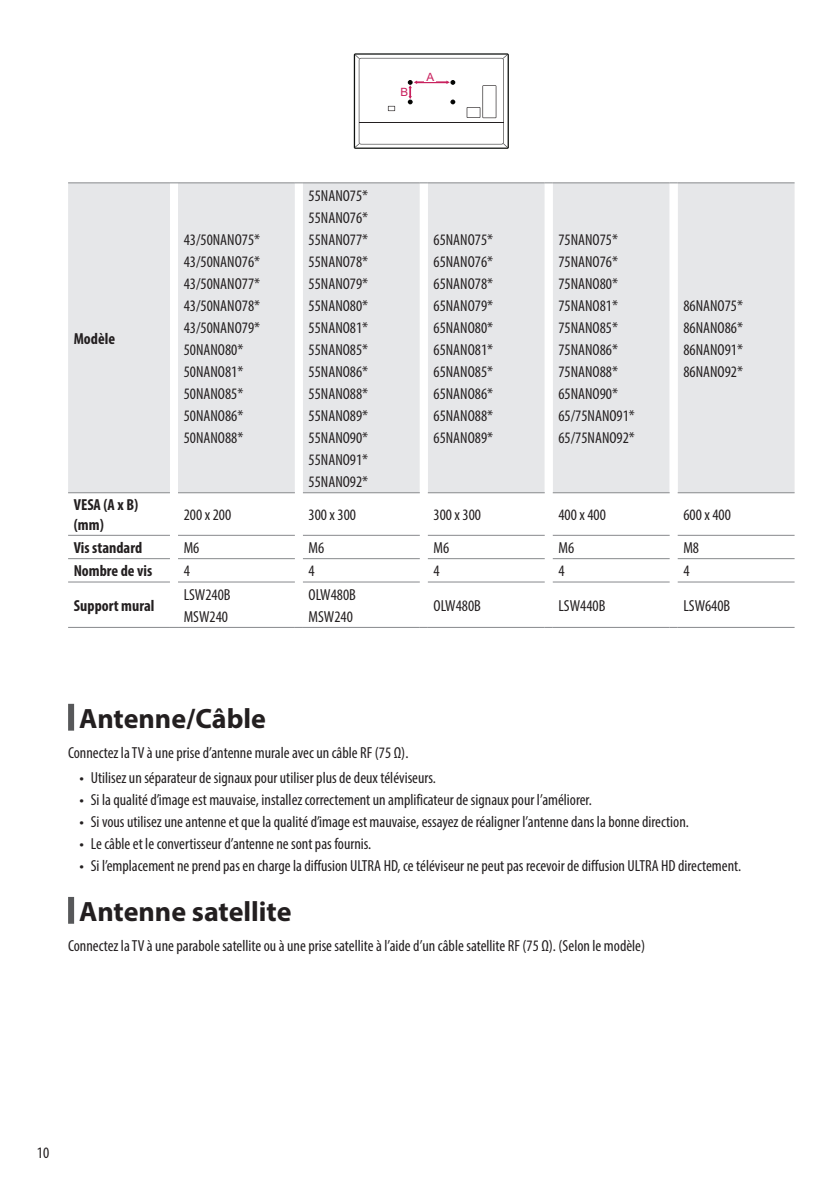
<style>
.page{position:relative;width:840px;height:1191px;background:#fff}
.page>*{position:absolute;margin:0;border:0;box-sizing:border-box;transform-origin:0 0}
.Title2{font:700 28px "Myriad Pro";color:#231f20}
.Body{font:condensed 16px "Myriad Pro";color:#231f20}
.Body_Bold{font:700 condensed 16px/19.2px "Myriad Pro";color:#231f20}
.t1{font:11.4px "Arial";color:#c8205d}
.s1{font-family:"LG Smart";font-stretch:normal}
</style>
<div class="page">
<svg style="left:353px;top:53px;width:155px;height:96px"></svg>
<div style="left:68px;top:183px;width:726px;height:309px;background:#e6e7e9"></div>
<svg style="left:170px;top:183px;width:507px;height:310px;fill:#e6e7e9"></svg>
<svg style="left:170px;top:493px;width:507px;height:134px"></svg>
<hr style="left:68px;top:182px;width:102px;height:1px;background:#87898c">
<hr style="left:178px;top:182px;width:117px;height:1px;background:#87898c">
<hr style="left:427px;top:182px;width:117px;height:1px;background:#87898c">
<hr style="left:677px;top:182px;width:117px;height:1px;background:#87898c">
<hr style="left:68px;top:492px;width:102px;height:1px;background:#87898c">
<hr style="left:178px;top:492px;width:117px;height:1px;background:#87898c">
<hr style="left:427px;top:492px;width:117px;height:1px;background:#87898c">
<hr style="left:677px;top:492px;width:117px;height:1px;background:#87898c">
<hr style="left:68px;top:535px;width:102px;height:1px;background:#87898c">
<hr style="left:178px;top:535px;width:117px;height:1px;background:#87898c">
<hr style="left:427px;top:535px;width:117px;height:1px;background:#87898c">
<hr style="left:677px;top:535px;width:117px;height:1px;background:#87898c">
<hr style="left:68px;top:558px;width:102px;height:1px;background:#87898c">
<hr style="left:178px;top:558px;width:117px;height:1px;background:#87898c">
<hr style="left:427px;top:558px;width:117px;height:1px;background:#87898c">
<hr style="left:677px;top:558px;width:117px;height:1px;background:#87898c">
<hr style="left:68px;top:581px;width:102px;height:1px;background:#87898c">
<hr style="left:178px;top:581px;width:117px;height:1px;background:#87898c">
<hr style="left:427px;top:581px;width:117px;height:1px;background:#87898c">
<hr style="left:677px;top:581px;width:117px;height:1px;background:#87898c">
<hr style="left:68px;top:627px;width:102px;height:1px;background:#87898c">
<hr style="left:178px;top:627px;width:117px;height:1px;background:#87898c">
<hr style="left:427px;top:627px;width:117px;height:1px;background:#87898c">
<hr style="left:677px;top:627px;width:117px;height:1px;background:#87898c">
<hr style="left:303px;top:182px;width:116px;height:1px;background:#87898c">
<hr style="left:303px;top:492px;width:116px;height:1px;background:#87898c">
<hr style="left:303px;top:535px;width:116px;height:1px;background:#87898c">
<hr style="left:303px;top:558px;width:116px;height:1px;background:#87898c">
<hr style="left:303px;top:581px;width:116px;height:1px;background:#87898c">
<hr style="left:303px;top:627px;width:116px;height:1px;background:#87898c">
<hr style="left:552px;top:182px;width:117px;height:1px;background:#87898c">
<hr style="left:552px;top:492px;width:117px;height:1px;background:#87898c">
<hr style="left:552px;top:535px;width:117px;height:1px;background:#87898c">
<hr style="left:552px;top:558px;width:117px;height:1px;background:#87898c">
<hr style="left:552px;top:581px;width:117px;height:1px;background:#87898c">
<hr style="left:552px;top:627px;width:117px;height:1px;background:#87898c">
<div style="left:68px;top:704px;width:6px;height:26px;background:#57585a"></div>
<div style="left:68px;top:897px;width:6px;height:26px;background:#57585a"></div>
<p class="Body_Bold" style="left:74px;top:328px;width:43px">Modèle</p>
<p class="Body" style="left:183px;top:230px;width:78px">43/50NANO75*</p>
<p class="Body" style="left:183px;top:252px;width:78px">43/50NANO76*</p>
<p class="Body" style="left:183px;top:274px;width:78px">43/50NANO77*</p>
<p class="Body" style="left:183px;top:296px;width:78px">43/50NANO78*</p>
<p class="Body" style="left:183px;top:318px;width:78px">43/50NANO79*</p>
<p class="Body" style="left:183px;top:340px;width:61px">50NANO80*</p>
<p class="Body" style="left:183px;top:362px;width:61px">50NANO81*</p>
<p class="Body" style="left:183px;top:384px;width:61px">50NANO85*</p>
<p class="Body" style="left:183px;top:406px;width:61px">50NANO86*</p>
<p class="Body" style="left:183px;top:428px;width:61px">50NANO88*</p>
<p class="t1" style="left:400px;top:85px;width:9px">B</p>
<p class="t1" style="left:426px;top:69px;width:9px">A</p>
<p class="Body" style="left:308px;top:186px;width:61px">55NANO75*</p>
<p class="Body" style="left:308px;top:208px;width:61px">55NANO76*</p>
<p class="Body" style="left:308px;top:230px;width:61px">55NANO77*</p>
<p class="Body" style="left:308px;top:252px;width:61px">55NANO78*</p>
<p class="Body" style="left:308px;top:274px;width:61px">55NANO79*</p>
<p class="Body" style="left:308px;top:296px;width:61px">55NANO80*</p>
<p class="Body" style="left:308px;top:318px;width:61px">55NANO81*</p>
<p class="Body" style="left:308px;top:340px;width:61px">55NANO85*</p>
<p class="Body" style="left:308px;top:362px;width:61px">55NANO86*</p>
<p class="Body" style="left:308px;top:384px;width:61px">55NANO88*</p>
<p class="Body" style="left:308px;top:406px;width:61px">55NANO89*</p>
<p class="Body" style="left:308px;top:428px;width:61px">55NANO90*</p>
<p class="Body" style="left:308px;top:450px;width:61px">55NANO91*</p>
<p class="Body" style="left:308px;top:472px;width:61px">55NANO92*</p>
<p class="Body" style="left:433px;top:230px;width:61px">65NANO75*</p>
<p class="Body" style="left:433px;top:252px;width:61px">65NANO76*</p>
<p class="Body" style="left:433px;top:274px;width:61px">65NANO78*</p>
<p class="Body" style="left:433px;top:296px;width:61px">65NANO79*</p>
<p class="Body" style="left:433px;top:318px;width:61px">65NANO80*</p>
<p class="Body" style="left:433px;top:340px;width:61px">65NANO81*</p>
<p class="Body" style="left:433px;top:362px;width:61px">65NANO85*</p>
<p class="Body" style="left:433px;top:384px;width:61px">65NANO86*</p>
<p class="Body" style="left:433px;top:406px;width:61px">65NANO88*</p>
<p class="Body" style="left:433px;top:428px;width:61px">65NANO89*</p>
<p class="Body" style="left:558px;top:230px;width:61px">75NANO75*</p>
<p class="Body" style="left:558px;top:252px;width:61px">75NANO76*</p>
<p class="Body" style="left:558px;top:274px;width:61px">75NANO80*</p>
<p class="Body" style="left:558px;top:296px;width:61px">75NANO81*</p>
<p class="Body" style="left:558px;top:318px;width:61px">75NANO85*</p>
<p class="Body" style="left:558px;top:340px;width:61px">75NANO86*</p>
<p class="Body" style="left:558px;top:362px;width:61px">75NANO88*</p>
<p class="Body" style="left:558px;top:384px;width:61px">65NANO90*</p>
<p class="Body" style="left:558px;top:406px;width:78px">65/75NANO91*</p>
<p class="Body" style="left:558px;top:428px;width:78px">65/75NANO92*</p>
<p class="Body" style="left:683px;top:296px;width:61px">86NANO75*</p>
<p class="Body" style="left:683px;top:318px;width:61px">86NANO86*</p>
<p class="Body" style="left:683px;top:340px;width:61px">86NANO91*</p>
<p class="Body" style="left:683px;top:362px;width:61px">86NANO92*</p>
<p class="Body_Bold" style="left:74px;top:495px;width:66px">VESA (A x B) (mm)</p>
<p class="Body" style="left:183px;top:505px;width:49px">200 x 200</p>
<p class="Body" style="left:308px;top:505px;width:49px">300 x 300</p>
<p class="Body" style="left:433px;top:505px;width:49px">300 x 300</p>
<p class="Body" style="left:558px;top:505px;width:49px">400 x 400</p>
<p class="Body" style="left:683px;top:505px;width:49px">600 x 400</p>
<p class="Body_Bold" style="left:74px;top:538px;width:70px">Vis standard</p>
<p class="Body" style="left:183px;top:538px;width:17px">M6</p>
<p class="Body" style="left:308px;top:538px;width:17px">M6</p>
<p class="Body" style="left:433px;top:538px;width:17px">M6</p>
<p class="Body" style="left:558px;top:538px;width:17px">M6</p>
<p class="Body" style="left:683px;top:538px;width:17px">M8</p>
<p class="Body_Bold" style="left:74px;top:561px;width:80px">Nombre de vis</p>
<p class="Body" style="left:183px;top:561px;width:8px">4</p>
<p class="Body" style="left:308px;top:561px;width:8px">4</p>
<p class="Body" style="left:433px;top:561px;width:8px">4</p>
<p class="Body" style="left:558px;top:561px;width:8px">4</p>
<p class="Body" style="left:683px;top:561px;width:8px">4</p>
<p class="Body_Bold" style="left:74px;top:595px;width:82px">Support mural</p>
<p class="Body" style="left:308px;top:585px;width:49px">OLW480B</p>
<p class="Body" style="left:308px;top:607px;width:46px">MSW240</p>
<p class="Body" style="left:183px;top:585px;width:48px">LSW240B</p>
<p class="Body" style="left:183px;top:607px;width:46px">MSW240</p>
<p class="Body" style="left:433px;top:596px;width:49px">OLW480B</p>
<p class="Body" style="left:558px;top:596px;width:48px">LSW440B</p>
<p class="Body" style="left:683px;top:596px;width:48px">LSW640B</p>
<p class="Title2" style="left:79px;top:700px;width:188px">Antenne/Câble</p>
<p class="Body" style="left:68px;top:743px;width:341px">Connectez la TV à une prise d’antenne murale avec un câble RF (75 Ω).</p>
<p class="Body" style="left:79px;top:768px;width:358px"><span class="s1">•</span> Utilisez un séparateur de signaux pour utiliser plus de deux téléviseurs.</p>
<p class="Body" style="left:79px;top:790px;width:513px"><span class="s1">•</span> Si la qualité d’image est mauvaise, installez correctement un amplificateur de signaux pour l’améliorer.</p>
<p class="Body" style="left:79px;top:812px;width:610px"><span class="s1">•</span> Si vous utilisez une antenne et que la qualité d’image est mauvaise, essayez de réaligner l’antenne dans la bonne direction.</p>
<p class="Body" style="left:79px;top:834px;width:293px"><span class="s1">•</span> Le câble et le convertisseur d’antenne ne sont pas fournis.</p>
<p class="Body" style="left:79px;top:856px;width:662px"><span class="s1">•</span> Si l’emplacement ne prend pas en charge la diffusion ULTRA HD, ce téléviseur ne peut pas recevoir de diffusion ULTRA HD directement.</p>
<p class="Title2" style="left:79px;top:893px;width:214px">Antenne satellite</p>
<p class="Body" style="left:68px;top:936px;width:578px">Connectez la TV à une parabole satellite ou à une prise satellite à l’aide d’un câble satellite RF (75 Ω). (Selon le modèle)</p>
<p class="Body" style="left:37px;top:1142px;width:14px">10</p>
</div>
